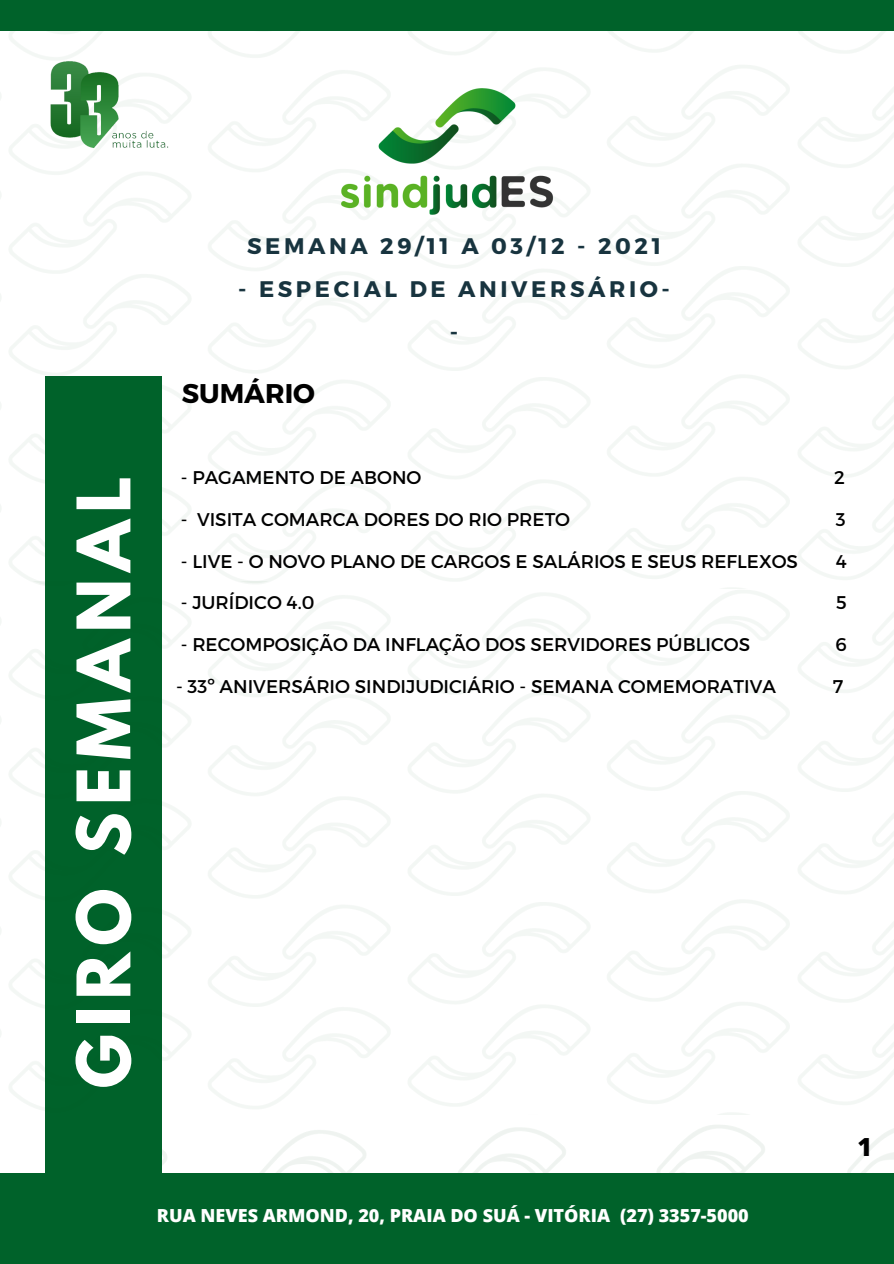
<style>
.page{position:relative;width:894px;height:1264px;background:#fff}
.page>*{position:absolute;margin:0;border:0;box-sizing:border-box;transform-origin:0 0}
.t1{font:700 65.25px "League Spartan";letter-spacing:.11em;color:#fff}
.t2{font:700 27px "Montserrat";color:#000}
.t3{font:800 24.9px "Open Sans";color:#000}
.t4{font:700 22.5px/42.8px "Montserrat";letter-spacing:.16em;color:#18343f;text-align:center}
.t5{font:18.45px "Montserrat";color:#000}
.t6{font:800 18px "Open Sans";color:#fff}
</style>
<div class="page">
<img style="left:0;top:30px;width:893px;height:551px">
<img style="left:45px;top:1121px;width:848px;height:51px">
<div style="left:46px;top:376px;width:116px;height:829px;background:#00622a"></div>
<div style="left:0;top:1172px;width:893px;height:91px;background:#00622a"></div>
<div style="left:0;top:0;width:893px;height:30px;background:#00622a"></div>
<img style="left:0;top:581px;width:893px;height:533px">
<img style="left:0;top:30px;width:253px;height:158px">
<img style="left:302px;top:69px;width:289px;height:163px">
<p class="t4" style="left:247px;top:224px;width:415px">SEMANA 29/11 A 03/12 - 2021</p>
<p class="t4" style="left:238px;top:266px;width:433px">- ESPECIAL DE ANIVERSÁRIO--</p>
<p class="t2" style="left:182px;top:375px;width:135px">SUMÁRIO</p>
<p class="t1" style="left:72px;top:1088px;width:613px;rotate:-90deg">GIRO SEMANAL</p>
<p class="t5" style="left:181px;top:465px;width:242px">- PAGAMENTO DE ABONO</p>
<p class="t5" style="left:833px;top:465px;width:12px">2</p>
<p class="t5" style="left:181px;top:507px;width:391px">- VISITA COMARCA DORES DO RIO PRETO</p>
<p class="t5" style="left:835px;top:507px;width:11px">3</p>
<p class="t5" style="left:181px;top:549px;width:618px">- LIVE - O NOVO PLANO DE CARGOS E SALÁRIOS E SEUS REFLEXOS</p>
<p class="t5" style="left:835px;top:549px;width:13px">4</p>
<p class="t5" style="left:181px;top:590px;width:135px">- JURÍDICO 4.0</p>
<p class="t5" style="left:835px;top:590px;width:12px">5</p>
<p class="t5" style="left:181px;top:632px;width:570px">- RECOMPOSIÇÃO DA INFLAÇÃO DOS SERVIDORES PÚBLICOS</p>
<p class="t5" style="left:835px;top:632px;width:13px">6</p>
<p class="t5" style="left:176px;top:674px;width:601px">- 33º ANIVERSÁRIO SINDIJUDICIÁRIO - SEMANA COMEMORATIVA</p>
<p class="t5" style="left:832px;top:674px;width:12px">7</p>
<p class="t6" style="left:157px;top:1203px;width:593px">RUA NEVES ARMOND, 20, PRAIA DO SUÁ - VITÓRIA (27) 3357-5000</p>
<p class="t3" style="left:857px;top:1129px;width:16px">1</p>
</div>
